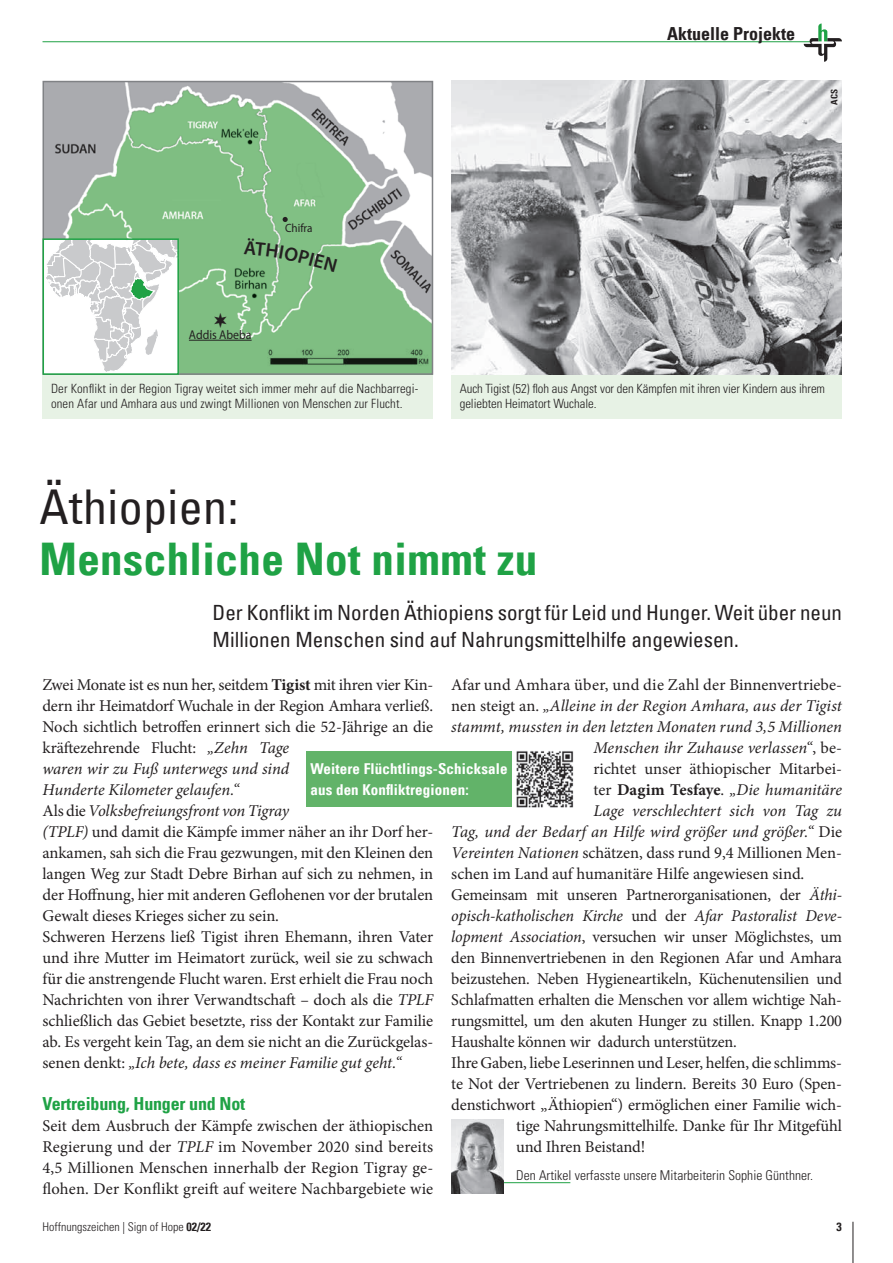
<style>
.page{position:relative;width:893px;height:1263px;background:#fff}
.page>*{position:absolute;margin:0;border:0;box-sizing:border-box;transform-origin:0 0}
.t1{font:condensed 48px "Univers LT";letter-spacing:.01em;color:#231f20}
.t2{font:700 condensed 45px "Univers LT";letter-spacing:.01em;color:#1fa245}
.t3{font:condensed 21px/27px "Univers LT";color:#231f20}
.t4{font:600 19.5px "Myriad Pro";color:#231f20}
.t5{font:700 condensed 18px "Univers LT";letter-spacing:-.01em;color:#1fa245}
.t6{font:700 condensed 18px "Univers LT";color:#231f20}
.t7{font:16.5px/21px "Minion Pro";letter-spacing:-.01em;color:#231f20}
.t8{font:italic 16.5px "Minion Pro";color:#231f20}
.t9{font:16.5px "Minion Pro";letter-spacing:.015em;color:#231f20}
.t10{font:700 condensed 15px/21px "Univers LT";letter-spacing:.01em;color:#fff}
.t11{font:300 condensed 13.5px "Univers LT Std";letter-spacing:.005em;color:#231f20}
.t12{font:300 condensed 12.75px/15.8px "Univers LT Std";letter-spacing:.01em;color:#231f20}
.t13{font:12.75px "Myriad Pro";color:#231f20;scale:.93 1}
.t14{font:300 condensed 12px "Univers LT Std";color:#231f20}
.t15{font:12px "Myriad Pro";color:#231f20;scale:.93 1}
.t16{font:700 condensed 12px "Univers LT";color:#231f20}
.t17{font:700 condensed 9px "Univers LT";color:#231f20}
.s1{font-weight:700}
.s2{font-style:italic}
.s3{font-style:normal}
.s4{font-weight:700;font-style:normal}
.s5{font-family:"Univers LT";font-weight:700}
</style>
<div class="page">
<hr style="left:853px;top:1222px;width:1px;height:41px;background:#231f20">
<hr style="left:43px;top:41px;width:767px;height:1px;background:#1fa245">
<svg style="left:804px;top:24px;width:38px;height:38px"></svg>
<img style="left:451px;top:81px;width:391px;height:294px">
<div style="left:451px;top:375px;width:391px;height:44px;background:#e7f2e5"></div>
<div style="left:306px;top:751px;width:259px;height:56px;background:#62b369"></div>
<div style="left:512px;top:747px;width:64px;height:63px;background:#fff"></div>
<img style="left:516px;top:751px;width:58px;height:57px">
<img style="left:46px;top:84px;width:384px;height:288px">
<div style="left:43px;top:81px;width:390px;height:294px;border:2px solid #808285"></div>
<div style="left:43px;top:375px;width:390px;height:44px;background:#e7f2e5"></div>
<img style="left:259px;top:347px;width:170px;height:24px">
<hr style="left:189px;top:340px;width:63px;height:1px;background:#231f20">
<svg style="left:283px;top:217px;width:5px;height:5px"></svg>
<svg style="left:46px;top:241px;width:130px;height:131px"></svg>
<div style="left:43px;top:238px;width:136px;height:137px;border:2px solid #1fa245"></div>
<hr style="left:498px;top:1182px;width:72px;height:1px;background:#1fa245">
<img style="left:452px;top:1120px;width:51px;height:74px">
<svg style="left:214px;top:312px;width:13px;height:16px"></svg>
<svg style="left:244px;top:238px;width:55px;height:24px"></svg>
<p class="t6" style="left:667px;top:23px;width:130px">Aktuelle Projekte</p>
<p class="t17" style="left:829px;top:105px;width:17px;rotate:-90deg">ACS</p>
<p class="t15" style="left:285px;top:221px;width:31px">Chifra</p>
<p class="t13" style="left:189px;top:327px;width:69px">Addis Abeba</p>
<p class="t4" style="left:302px;top:244px;width:41px;rotate:15deg">PIEN</p>
<p class="t12" style="left:51px;top:380px;width:369px">Der Konflikt in der Region Tigray weitet sich immer mehr auf die Nachbarregi&shy;onen Afar und Amhara aus und zwingt Millionen von Menschen zur Flucht.</p>
<p class="t12" style="left:460px;top:380px;width:367px">Auch Tigist (52) floh aus Angst vor den Kämpfen mit ihren vier Kindern aus ihrem geliebten Heimatort Wuchale.</p>
<h1 class="t1" style="left:39px;top:477px;width:200px">Äthiopien:</h1>
<h2 class="t2" style="left:39px;top:531px;width:499px">Menschliche Not nimmt zu</h2>
<p class="t3" style="left:213px;top:599px;width:631px">Der Konflikt im Norden Äthiopiens sorgt für Leid und Hunger. Weit über neun<br>Millionen Menschen sind auf Nahrungsmittelhilfe angewiesen.</p>
<p class="t7" style="left:43px;top:674px;width:392px">Zwei Monate ist es nun her, seitdem <span class="s1">Tigist</span> mit ihren vier Kin&shy;dern ihr Heimatdorf Wuchale in der Region Amhara verließ.<br>Noch sichtlich betroffen erinnert sich die 52-Jährige an die kräftezehrende Flucht: <span class="s2">„Zehn Tage<br>waren wir zu Fuß unterwegs und sind<br>Hunderte Kilometer gelaufen.“<br></span>Als die <span class="s2">Volksbefreiungsfront von Tigray<br>(TPLF)</span> und damit die Kämpfe immer näher an ihr Dorf her&shy;ankamen, sah sich die Frau gezwungen, mit den Kleinen den langen Weg zur Stadt Debre Birhan auf sich zu nehmen, in der Hoffnung, hier mit anderen Geflohenen vor der brutalen Gewalt dieses Krieges sicher zu sein.<br>Schweren Herzens ließ Tigist ihren Ehemann, ihren Vater und ihre Mutter im Heimatort zurück, weil sie zu schwach für die anstrengende Flucht waren. Erst erhielt die Frau noch Nachrichten von ihrer Verwandtschaft – doch als die <span class="s2">TPLF </span>schließlich das Gebiet besetzte, riss der Kontakt zur Familie ab. Es vergeht kein Tag, an dem sie nicht an die Zurückgelas&shy;senen denkt: <span class="s2">„Ich bete, dass es meiner Familie gut geht.“</span></p>
<p class="t5" style="left:43px;top:1092px;width:204px">Vertreibung, Hunger und Not</p>
<p class="t7" style="left:43px;top:1115px;width:392px;text-align:justify">Seit dem Ausbruch der Kämpfe zwischen der äthiopischen Regierung und der <span class="s2">TPLF</span> im November 2020 sind bereits 4,5 Millionen Menschen innerhalb der Region Tigray ge&shy;flohen. Der Konflikt greift auf weitere Nachbargebiete wie</p>
<p class="t9" style="left:451px;top:673px;width:392px">Afar und Amhara über, und die Zahl der Binnenvertriebe-</p>
<p class="t8" style="left:451px;top:694px;width:392px"><span class="s3">nen steigt an.</span> „Alleine in der Region Amhara, aus der Tigist</p>
<p class="t8" style="left:451px;top:715px;width:392px">stammt, mussten in den letzten Monaten rund 3,5 Millionen</p>
<p class="t8" style="left:593px;top:736px;width:250px">Menschen ihr Zuhause verlassen“<span class="s3">, be-</span></p>
<p class="t7" style="left:593px;top:758px;width:250px">richtet unser äthiopischer Mitarbei-</p>
<p class="t8" style="left:593px;top:778px;width:250px"><span class="s3">ter</span> <span class="s4">Dagim Tesfaye</span><span class="s3">.</span> „Die humanitäre</p>
<p class="t8" style="left:593px;top:799px;width:250px">Lage verschlechtert sich von Tag zu</p>
<p class="t8" style="left:451px;top:820px;width:392px">Tag, und der Bedarf an Hilfe wird größer und größer.“ <span class="s3">Die</span></p>
<p class="t7" style="left:451px;top:842px;width:392px"><span class="s2">Vereinten Nationen</span> schätzen, dass rund 9,4 Millionen Men-</p>
<p class="t7" style="left:451px;top:863px;width:355px">schen im Land auf humanitäre Hilfe angewiesen sind.</p>
<p class="t7" style="left:451px;top:884px;width:392px">Gemeinsam mit unseren Partnerorganisationen, der <span class="s2">Äthi-</span></p>
<p class="t8" style="left:451px;top:904px;width:392px">opisch-katholischen Kirche <span class="s3">und der</span> Afar Pastoralist Deve-</p>
<p class="t7" style="left:451px;top:926px;width:392px"><span class="s2">lopment Association</span>, versuchen wir unser Möglichstes, um</p>
<p class="t7" style="left:451px;top:947px;width:392px">den Binnenvertriebenen in den Regionen Afar und Amhara</p>
<p class="t7" style="left:451px;top:968px;width:392px">beizustehen. Neben Hygieneartikeln, Küchenutensilien und</p>
<p class="t7" style="left:451px;top:989px;width:392px">Schlafmatten erhalten die Menschen vor allem wichtige Nah-</p>
<p class="t7" style="left:451px;top:1010px;width:392px">rungsmittel, um den akuten Hunger zu stillen. Knapp 1.200</p>
<p class="t7" style="left:451px;top:1031px;width:287px">Haushalte können wir dadurch unterstützen.</p>
<p class="t7" style="left:451px;top:1052px;width:392px">Ihre Gaben, liebe Leserinnen und Leser, helfen, die schlimms-</p>
<p class="t7" style="left:451px;top:1073px;width:392px">te Not der Vertriebenen zu lindern. Bereits 30 Euro (Spen-</p>
<p class="t7" style="left:451px;top:1094px;width:392px">denstichwort „Äthiopien“) ermöglichen einer Familie wich-</p>
<p class="t7" style="left:516px;top:1115px;width:327px">tige Nahrungsmittelhilfe. Danke für Ihr Mitgefühl</p>
<p class="t7" style="left:516px;top:1136px;width:131px">und Ihren Beistand!</p>
<p class="t10" style="left:310px;top:758px;width:199px">Weitere Flüchtlings-Schicksale aus den Konfliktregionen:</p>
<p class="t11" style="left:516px;top:1167px;width:298px">Den Artikel verfasste unsere Mitarbeiterin Sophie Günthner.</p>
<p class="t14" style="left:43px;top:1219px;width:170px">Hoffnungszeichen | Sign of Hope <span class="s5">02/22</span></p>
<p class="t16" style="left:837px;top:1219px;width:7px">3</p>
</div>
